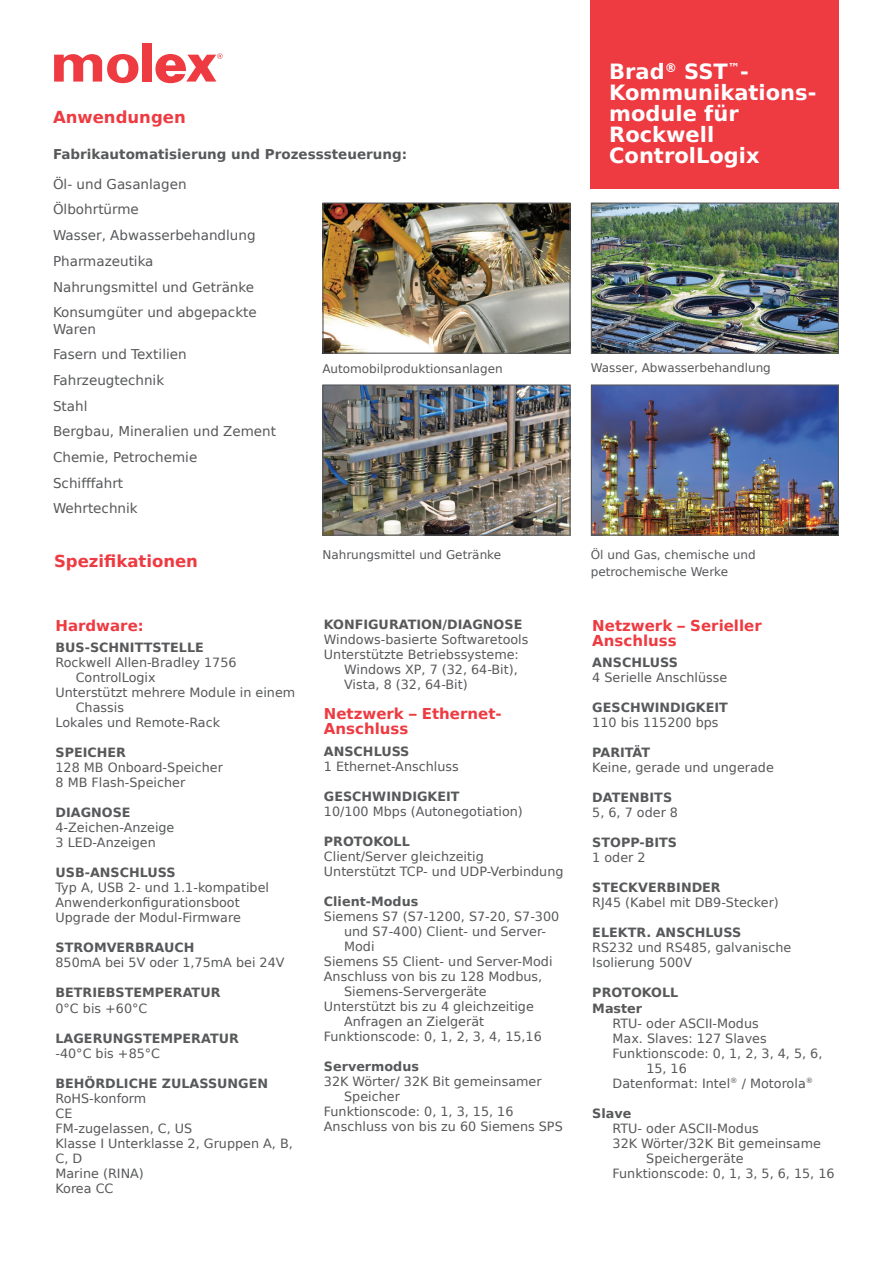
<style>
.page{position:relative;width:893px;height:1263px;background:#fff}
.page>*{position:absolute;margin:0;border:0;box-sizing:border-box;transform-origin:0 0}
.t1{font:700 21px/21px "Bitstream Vera Sans";color:#fff}
.t2{font:700 16.5px "Bitstream Vera Sans";color:#ee3a41}
.t3{font:700 15px/15px "Bitstream Vera Sans";color:#ee3a41}
.body_text{font:13.5px/16.5px "Bitstream Vera Sans";color:#57585a}
.body_text-2{font:700 13.5px "Bitstream Vera Sans";color:#57585a}
.t4{font:12.75px/15px "Bitstream Vera Sans";color:#57585a}
.t5{font:700 12.75px/15px "Bitstream Vera Sans";color:#57585a}
.t6{font:700 12.75px "Bitstream Vera Sans";letter-spacing:-.04em;color:#57585a}
.t7{font:12px/16.8px "Bitstream Vera Sans";color:#57585a}
.s1{font-weight:700}
.s2{font-weight:400}
</style>
<div class="page">
<div style="left:142px;top:43px;width:9px;height:39px;background:#ee3a41"></div>
<svg style="left:54px;top:54px;width:84px;height:29px"></svg>
<svg style="left:155px;top:53px;width:68px;height:30px"></svg>
<div style="left:591px;top:0;width:248px;height:188px;background:#ee3a41"></div>
<img style="left:593px;top:205px;width:244px;height:147px">
<div style="left:591px;top:203px;width:248px;height:151px;border:1px solid #57585a"></div>
<img style="left:593px;top:386px;width:244px;height:148px">
<div style="left:591px;top:384px;width:248px;height:152px;border:1px solid #57585a"></div>
<img style="left:324px;top:205px;width:245px;height:147px">
<div style="left:322px;top:203px;width:249px;height:151px;border:1px solid #57585a"></div>
<img style="left:324px;top:386px;width:245px;height:148px">
<div style="left:322px;top:384px;width:249px;height:152px;border:1px solid #57585a"></div>
<p class="t2" style="left:53px;top:108px;width:134px">Anwendungen</p>
<p class="body_text-2" style="left:53px;top:146px;width:356px">Fabrikautomatisierung und Prozesssteuerung:</p>
<p class="body_text" style="left:53px;top:176px;width:135px">Öl- und Gasanlagen</p>
<p class="body_text" style="left:53px;top:202px;width:87px">Ölbohrtürme</p>
<p class="body_text" style="left:53px;top:227px;width:204px">Wasser, Abwasserbehandlung</p>
<p class="body_text" style="left:53px;top:253px;width:102px">Pharmazeutika</p>
<p class="body_text" style="left:53px;top:279px;width:203px">Nahrungsmittel und Getränke</p>
<p class="body_text" style="left:53px;top:304px;width:205px">Konsumgüter und abgepackte<br>Waren</p>
<p class="body_text" style="left:53px;top:346px;width:135px">Fasern und Textilien</p>
<p class="body_text" style="left:53px;top:372px;width:113px">Fahrzeugtechnik</p>
<p class="body_text" style="left:53px;top:398px;width:36px">Stahl</p>
<p class="body_text" style="left:53px;top:423px;width:225px">Bergbau, Mineralien und Zement</p>
<p class="body_text" style="left:53px;top:449px;width:146px">Chemie, Petrochemie</p>
<p class="body_text" style="left:53px;top:475px;width:72px">Schifffahrt</p>
<p class="body_text" style="left:53px;top:501px;width:86px">Wehrtechnik</p>
<p class="t7" style="left:322px;top:360px;width:182px">Automobilproduktionsanlagen</p>
<p class="t1" style="left:609px;top:61px;width:209px">Brad<sup>®</sup> SST<sup>™</sup>-<br>Kommunikations&shy;module für<br>Rockwell<br>ControlLogix</p>
<p class="t7" style="left:591px;top:360px;width:182px">Wasser, Abwasserbehandlung</p>
<p class="t2" style="left:54px;top:551px;width:146px">Spezifikationen</p>
<p class="t7" style="left:322px;top:546px;width:180px">Nahrungsmittel und Getränke</p>
<p class="t7" style="left:591px;top:546px;width:166px">Öl und Gas, chemische und petrochemische Werke</p>
<p class="t3" style="left:55px;top:618px;width:90px">Hardware:</p>
<p class="t5" style="left:55px;top:640px;width:150px">BUS-SCHNITTSTELLE</p>
<p class="t4" style="left:55px;top:655px;width:183px">Rockwell Allen-Bradley 1756</p>
<p class="t4" style="left:76px;top:670px;width:81px">ControlLogix</p>
<p class="t4" style="left:55px;top:685px;width:241px">Unterstützt mehrere Module in einem</p>
<p class="t4" style="left:76px;top:700px;width:50px">Chassis</p>
<p class="t4" style="left:55px;top:715px;width:166px">Lokales und Remote-Rack</p>
<p class="t4" style="left:55px;top:745px;width:169px"><span class="s1">SPEICHER<br></span>128 MB Onboard-Speicher<br>8 MB Flash-Speicher</p>
<p class="t4" style="left:55px;top:805px;width:120px"><span class="s1">DIAGNOSE<br></span>4-Zeichen-Anzeige</p>
<p class="t4" style="left:55px;top:835px;width:102px">3 LED-Anzeigen</p>
<p class="t4" style="left:55px;top:865px;width:215px"><span class="s1">USB-ANSCHLUSS<br></span>Typ A, USB 2- und 1.1-kompatibel</p>
<p class="t4" style="left:55px;top:895px;width:187px">Anwenderkonfigurationsboot<br>Upgrade der Modul-Firmware</p>
<p class="t4" style="left:55px;top:940px;width:231px"><span class="s1">STROMVERBRAUCH<br></span>850mA bei 5V oder 1,75mA bei 24V</p>
<p class="t5" style="left:55px;top:985px;width:167px">BETRIEBSTEMPERATUR</p>
<p class="t4" style="left:55px;top:1000px;width:93px">0°C bis +60°C</p>
<p class="t5" style="left:55px;top:1030px;width:185px">LAGERUNGSTEMPERATUR</p>
<p class="t4" style="left:55px;top:1045px;width:106px">-40°C bis +85°C</p>
<p class="t5" style="left:55px;top:1075px;width:214px">BEHÖRDLICHE ZULASSUNGEN<br><span class="s2">RoHS-konform</span></p>
<p class="t4" style="left:55px;top:1105px;width:18px">CE</p>
<p class="t4" style="left:55px;top:1120px;width:138px">FM-zugelassen, C, US</p>
<p class="t4" style="left:55px;top:1135px;width:239px">Klasse I Unterklasse 2, Gruppen A, B,<br>C, D</p>
<p class="t4" style="left:55px;top:1165px;width:90px">Marine (RINA)</p>
<p class="t4" style="left:55px;top:1180px;width:59px">Korea CC</p>
<p class="t4" style="left:324px;top:617px;width:206px"><span class="s1">KONFIGURATION/DIAGNOSE<br></span>Windows-basierte Softwaretools</p>
<p class="t4" style="left:344px;top:647px;width:176px;text-align:justify;text-indent:-20px">Unterstützte Betriebssysteme:<br>Windows XP, 7 (32, 64-Bit), Vista, 8 (32, 64-Bit)</p>
<p class="t3" style="left:324px;top:706px;width:179px">Netzwerk – Ethernet-<br>Anschluss</p>
<p class="t4" style="left:324px;top:744px;width:136px"><span class="s1">ANSCHLUSS<br></span>1 Ethernet-Anschluss</p>
<p class="t5" style="left:324px;top:789px;width:137px">GESCHWINDIGKEIT</p>
<p class="t4" style="left:324px;top:804px;width:200px">10/100 Mbps (Autonegotiation)</p>
<p class="t5" style="left:324px;top:834px;width:87px">PROTOKOLL</p>
<p class="t4" style="left:324px;top:849px;width:161px">Client/Server gleichzeitig</p>
<p class="t4" style="left:324px;top:864px;width:241px">Unterstützt TCP- und UDP-Verbindung</p>
<p class="t5" style="left:324px;top:894px;width:96px">Client-Modus</p>
<p class="t4" style="left:344px;top:909px;width:217px;text-indent:-20px">Siemens S7 (S7-1200, S7-20, S7-300 und S7-400) Client- und Server-<br>Modi</p>
<p class="t4" style="left:324px;top:954px;width:230px">Siemens S5 Client- und Server-Modi</p>
<p class="t4" style="left:344px;top:969px;width:200px;text-indent:-20px">Anschluss von bis zu 128 Modbus,<br>Siemens-Servergeräte</p>
<p class="t4" style="left:344px;top:999px;width:191px;text-indent:-20px">Unterstützt bis zu 4 gleichzeitige<br>Anfragen an Zielgerät</p>
<p class="t4" style="left:324px;top:1029px;width:219px">Funktionscode: 0, 1, 2, 3, 4, 15,16</p>
<p class="t5" style="left:324px;top:1059px;width:97px">Servermodus</p>
<p class="t4" style="left:344px;top:1074px;width:199px;text-indent:-20px">32K Wörter/ 32K Bit gemeinsamer<br>Speicher</p>
<p class="t4" style="left:324px;top:1104px;width:191px">Funktionscode: 0, 1, 3, 15, 16</p>
<p class="t4" style="left:324px;top:1119px;width:240px">Anschluss von bis zu 60 Siemens SPS</p>
<p class="t3" style="left:592px;top:618px;width:171px">Netzwerk – Serieller<br>Anschluss</p>
<p class="t4" style="left:592px;top:655px;width:137px"><span class="s1">ANSCHLUSS<br></span>4 Serielle Anschlüsse</p>
<p class="t5" style="left:592px;top:700px;width:137px">GESCHWINDIGKEIT</p>
<p class="t4" style="left:592px;top:715px;width:128px">110 bis 115200 bps</p>
<p class="t6" style="left:592px;top:746px;width:59px">PARITÄT</p>
<p class="t4" style="left:592px;top:760px;width:183px">Keine, gerade und ungerade</p>
<p class="t5" style="left:592px;top:790px;width:81px">DATENBITS</p>
<p class="t4" style="left:592px;top:805px;width:87px">5, 6, 7 oder 8</p>
<p class="t5" style="left:592px;top:835px;width:86px">STOPP-BITS<br><span class="s2">1 oder 2</span></p>
<p class="t4" style="left:592px;top:880px;width:188px"><span class="s1">STECKVERBINDER<br></span>RJ45 (Kabel mit DB9-Stecker)</p>
<p class="t5" style="left:592px;top:925px;width:151px">ELEKTR. ANSCHLUSS</p>
<p class="t4" style="left:592px;top:940px;width:201px">RS232 und RS485, galvanische<br>Isolierung 500V</p>
<p class="t5" style="left:592px;top:985px;width:87px">PROTOKOLL</p>
<p class="t4" style="left:613px;top:1000px;width:148px;text-indent:-20px"><span class="s1">Master<br></span>RTU- oder ASCII-Modus</p>
<p class="t4" style="left:613px;top:1030px;width:156px">Max. Slaves: 127 Slaves</p>
<p class="t4" style="left:646px;top:1045px;width:178px;text-indent:-34px">Funktionscode: 0, 1, 2, 3, 4, 5, 6,<br>15, 16</p>
<p class="t4" style="left:613px;top:1075px;width:202px">Datenformat: Intel<sup>®</sup> / Motorola<sup>®</sup></p>
<p class="t5" style="left:592px;top:1105px;width:41px">Slave</p>
<p class="t4" style="left:613px;top:1120px;width:148px">RTU- oder ASCII-Modus</p>
<p class="t4" style="left:613px;top:1135px;width:210px">32K Wörter/32K Bit gemeinsame</p>
<p class="t4" style="left:646px;top:1150px;width:99px">Speichergeräte</p>
<p class="t4" style="left:613px;top:1165px;width:223px">Funktionscode: 0, 1, 3, 5, 6, 15, 16</p>
</div>
